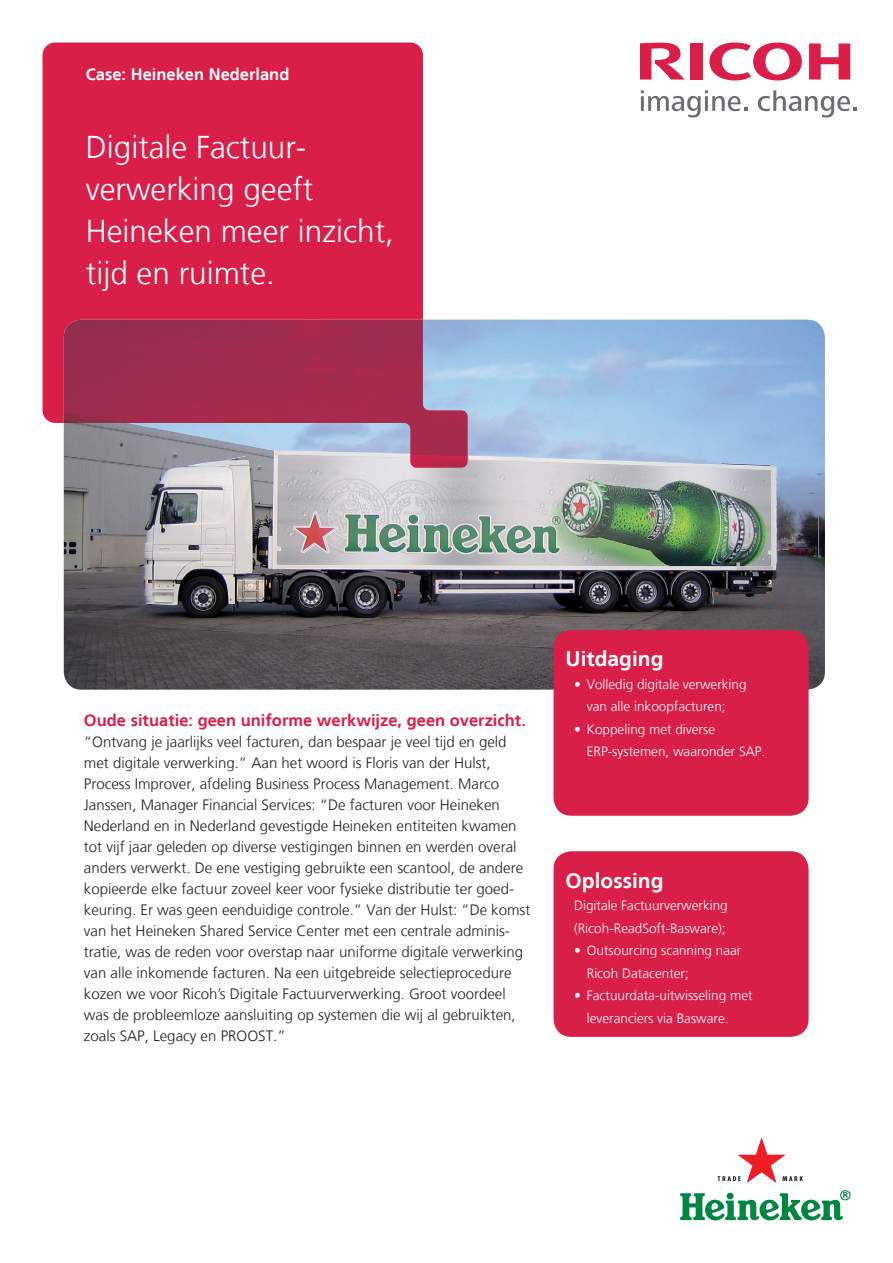
<style>
.page{position:relative;width:893px;height:1263px;background:#fff}
.page>*{position:absolute;margin:0;border:0;box-sizing:border-box;transform-origin:0 0}
.t1{font:300 31.5px/42px "Frutiger LT";color:#fff}
.t2{font:700 21px "Frutiger LT";color:#fff}
.t3{font:700 16.5px "Frutiger LT";color:#d91e47}
.t4{font:700 16.5px "Frutiger LT";color:#fff}
.t5{font:300 15px/21px "Frutiger LT";color:#231f20}
.t6{font:300 13.5px/22.5px "Frutiger LT";color:#fff}
</style>
<div class="page">
<img style="left:64px;top:320px;width:761px;height:370px;border-radius:18px">
<img style="left:64px;top:468px;width:404px;height:221px">
<svg style="left:709px;top:43px;width:93px;height:37px"></svg>
<svg style="left:809px;top:43px;width:41px;height:37px"></svg>
<div style="left:690px;top:43px;width:12px;height:37px;background:#d91e47"></div>
<svg style="left:640px;top:43px;width:45px;height:37px"></svg>
<svg style="left:641px;top:90px;width:106px;height:28px"></svg>
<svg style="left:758px;top:90px;width:99px;height:28px"></svg>
<div style="left:43px;top:43px;width:380px;height:380px;background:#d91e48"></div>
<img style="left:64px;top:320px;width:404px;height:148px">
<div style="left:554px;top:630px;width:255px;height:186px;background:#d91e47;border-radius:18px"></div>
<div style="left:554px;top:851px;width:255px;height:186px;background:#d91e47;border-radius:18px"></div>
<svg style="left:680px;top:1138px;width:170px;height:82px"></svg>
<p class="t4" style="left:86px;top:64px;width:205px">Case: Heineken Nederland</p>
<h1 class="t1" style="left:86px;top:126px;width:310px">Digitale Factuur&shy;verwerking geeft<br>Heineken meer inzicht, tijd en ruimte.</h1>
<p class="t3" style="left:84px;top:710px;width:443px">Oude situatie: geen uniforme werkwijze, geen overzicht.</p>
<p class="t5" style="left:84px;top:731px;width:448px">“Ontvang je jaarlijks veel facturen, dan bespaar je veel tijd en geld met digitale verwerking.” Aan het woord is Floris van der Hulst, Process Improver, afdeling Business Process Management. Marco Janssen, Manager Financial Services: “De facturen voor Heineken Nederland en in Nederland gevestigde Heineken entiteiten kwamen tot vijf jaar geleden op diverse vestigingen binnen en werden overal anders verwerkt. De ene vestiging gebruikte een scantool, de andere kopieerde elke factuur zoveel keer voor fysieke distributie ter goed&shy;keuring. Er was geen eenduidige controle.” Van der Hulst: “De komst van het Heineken Shared Service Center met een centrale adminis&shy;tratie, was de reden voor overstap naar uniforme digitale verwerking van alle inkomende facturen. Na een uitgebreide selectieprocedure kozen we voor Ricoh’s Digitale Factuurverwerking. Groot voordeel was de probleemloze aansluiting op systemen die wij al gebruikten, zoals SAP, Legacy en PROOST.”</p>
<h2 class="t2" style="left:566px;top:647px;width:100px">Uitdaging</h2>
<p class="t6" style="left:587px;top:673px;width:161px;text-indent:-13px">• Volledig digitale verwerking van alle inkoopfacturen;</p>
<p class="t6" style="left:587px;top:718px;width:180px;text-indent:-13px">• Koppeling met diverse<br>ERP-systemen, waaronder SAP.</p>
<h2 class="t2" style="left:566px;top:868px;width:99px">Oplossing</h2>
<p class="t6" style="left:574px;top:894px;width:155px">Digitale Factuurverwerking (Ricoh-ReadSoft-Basware);</p>
<p class="t6" style="left:587px;top:939px;width:156px;text-indent:-13px">• Outsourcing scanning naar<br>Ricoh Datacenter;</p>
<p class="t6" style="left:587px;top:984px;width:167px;text-indent:-13px">• Factuurdata-uitwisseling met leveranciers via Basware.</p>
</div>
